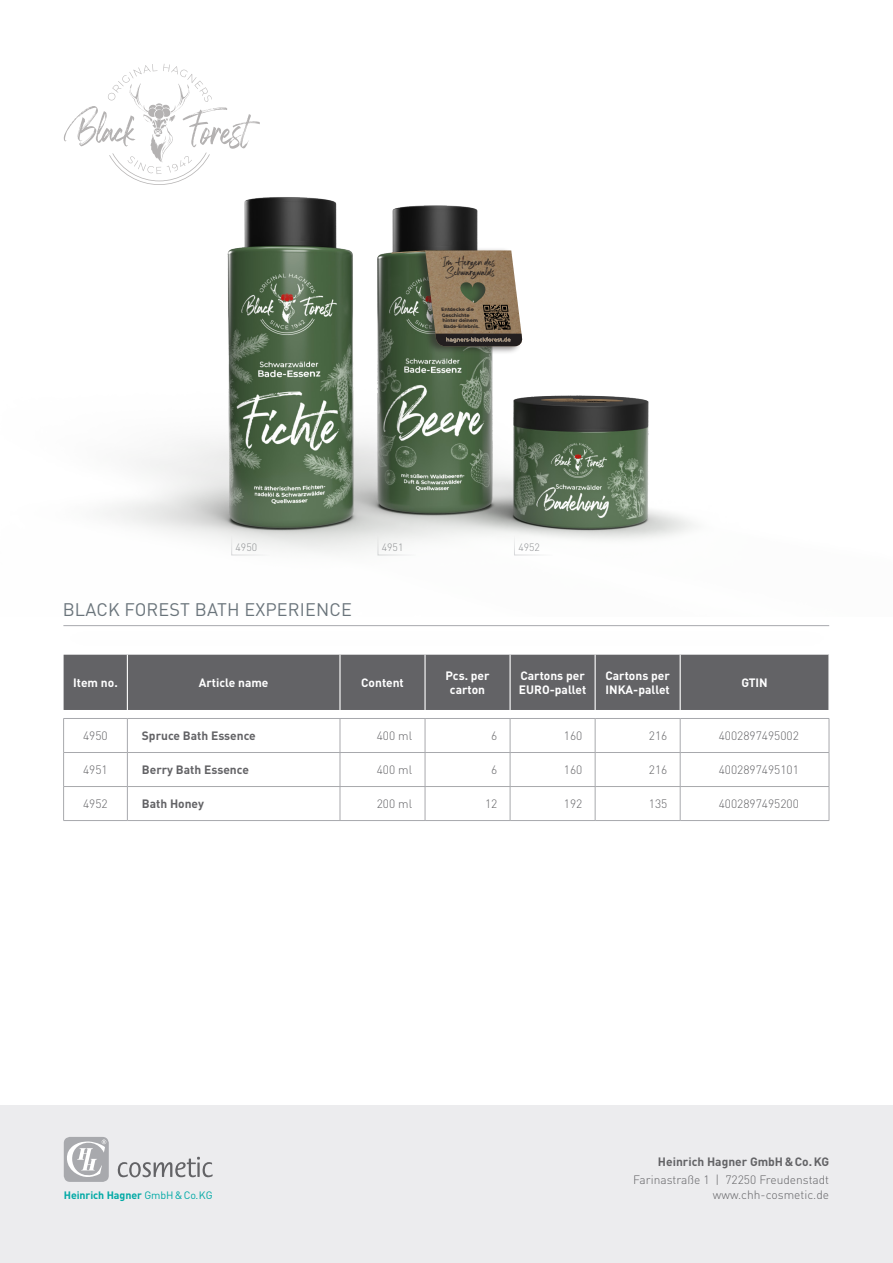
<style>
.page{position:relative;width:893px;height:1263px;background:#fff}
.page>*{position:absolute;margin:0;border:0;box-sizing:border-box;transform-origin:0 0}
.t1{font:18px "DIN Pro";letter-spacing:.01em;color:#6a747b}
.t2{font:300 12px "DIN Pro";color:#636366}
.t3{font:700 12px/14.4px "DIN Pro";color:#fff}
.t4{font:700 12px "DIN Pro";color:#636366}
.t5{font:700 10.65px "DIN Pro";letter-spacing:-.01em;color:#00a9a5}
.t6{font:300 10.5px "DIN Pro";color:#8e9093}
.t7{font:10.05px/10.5px "Rockville Solid";color:#231f20;scale:1.11 1}
.t8{font:700 4.65px/5.7px "Montserrat";color:#231f20}
.s1{font-weight:400}
</style>
<div class="page">
<div style="left:0;top:1106px;width:893px;height:157px;background:#ececee"></div>
<div style="left:64px;top:1137px;width:45px;height:45px;background:#a8a9ad;border-radius:6px"></div>
<svg style="left:67px;top:1139px;width:39px;height:38px"></svg>
<svg style="left:117px;top:1157px;width:96px;height:20px"></svg>
<hr style="left:63px;top:625px;width:766px;height:1px;background:#a8a9ad">
<div style="left:64px;top:655px;width:764px;height:55px;background:#636366"></div>
<svg style="left:64px;top:719px;width:765px;height:101px"></svg>
<hr style="left:127px;top:655px;width:1px;height:55px;background:#fff">
<hr style="left:339px;top:655px;width:2px;height:55px;background:#fff">
<hr style="left:424px;top:655px;width:2px;height:55px;background:#fff">
<hr style="left:509px;top:655px;width:2px;height:55px;background:#fff">
<hr style="left:595px;top:655px;width:1px;height:55px;background:#fff">
<hr style="left:680px;top:655px;width:1px;height:55px;background:#fff">
<hr style="left:63px;top:718px;width:64px;height:1px;background:#a8a9ad">
<hr style="left:127px;top:718px;width:213px;height:1px;background:#a8a9ad">
<hr style="left:340px;top:718px;width:85px;height:1px;background:#a8a9ad">
<hr style="left:425px;top:718px;width:85px;height:1px;background:#a8a9ad">
<hr style="left:510px;top:718px;width:85px;height:1px;background:#a8a9ad">
<hr style="left:595px;top:718px;width:85px;height:1px;background:#a8a9ad">
<hr style="left:680px;top:718px;width:149px;height:1px;background:#a8a9ad">
<hr style="left:63px;top:719px;width:1px;height:33px;background:#a8a9ad">
<hr style="left:127px;top:719px;width:1px;height:33px;background:#a8a9ad">
<hr style="left:340px;top:719px;width:1px;height:33px;background:#a8a9ad">
<hr style="left:425px;top:719px;width:1px;height:33px;background:#a8a9ad">
<hr style="left:510px;top:719px;width:1px;height:33px;background:#a8a9ad">
<hr style="left:595px;top:719px;width:1px;height:33px;background:#a8a9ad">
<hr style="left:680px;top:719px;width:1px;height:33px;background:#a8a9ad">
<hr style="left:829px;top:719px;width:1px;height:33px;background:#a8a9ad">
<hr style="left:63px;top:753px;width:1px;height:33px;background:#a8a9ad">
<hr style="left:63px;top:752px;width:64px;height:1px;background:#a8a9ad">
<hr style="left:127px;top:753px;width:1px;height:33px;background:#a8a9ad">
<hr style="left:127px;top:752px;width:213px;height:1px;background:#a8a9ad">
<hr style="left:340px;top:753px;width:1px;height:33px;background:#a8a9ad">
<hr style="left:340px;top:752px;width:85px;height:1px;background:#a8a9ad">
<hr style="left:425px;top:753px;width:1px;height:33px;background:#a8a9ad">
<hr style="left:425px;top:752px;width:85px;height:1px;background:#a8a9ad">
<hr style="left:510px;top:753px;width:1px;height:33px;background:#a8a9ad">
<hr style="left:510px;top:752px;width:85px;height:1px;background:#a8a9ad">
<hr style="left:595px;top:753px;width:1px;height:33px;background:#a8a9ad">
<hr style="left:595px;top:752px;width:85px;height:1px;background:#a8a9ad">
<hr style="left:680px;top:753px;width:1px;height:33px;background:#a8a9ad">
<hr style="left:680px;top:752px;width:149px;height:1px;background:#a8a9ad">
<hr style="left:829px;top:753px;width:1px;height:33px;background:#a8a9ad">
<hr style="left:63px;top:787px;width:1px;height:33px;background:#a8a9ad">
<hr style="left:63px;top:786px;width:64px;height:1px;background:#a8a9ad">
<hr style="left:127px;top:787px;width:1px;height:33px;background:#a8a9ad">
<hr style="left:127px;top:786px;width:213px;height:1px;background:#a8a9ad">
<hr style="left:340px;top:787px;width:1px;height:33px;background:#a8a9ad">
<hr style="left:340px;top:786px;width:85px;height:1px;background:#a8a9ad">
<hr style="left:425px;top:787px;width:1px;height:33px;background:#a8a9ad">
<hr style="left:425px;top:786px;width:85px;height:1px;background:#a8a9ad">
<hr style="left:510px;top:787px;width:1px;height:33px;background:#a8a9ad">
<hr style="left:510px;top:786px;width:85px;height:1px;background:#a8a9ad">
<hr style="left:595px;top:787px;width:1px;height:33px;background:#a8a9ad">
<hr style="left:595px;top:786px;width:85px;height:1px;background:#a8a9ad">
<hr style="left:680px;top:787px;width:1px;height:33px;background:#a8a9ad">
<hr style="left:680px;top:786px;width:149px;height:1px;background:#a8a9ad">
<hr style="left:829px;top:787px;width:1px;height:33px;background:#a8a9ad">
<hr style="left:63px;top:820px;width:64px;height:1px;background:#a8a9ad">
<hr style="left:127px;top:820px;width:213px;height:1px;background:#a8a9ad">
<hr style="left:340px;top:820px;width:85px;height:1px;background:#a8a9ad">
<hr style="left:425px;top:820px;width:85px;height:1px;background:#a8a9ad">
<hr style="left:510px;top:820px;width:85px;height:1px;background:#a8a9ad">
<hr style="left:595px;top:820px;width:85px;height:1px;background:#a8a9ad">
<hr style="left:680px;top:820px;width:149px;height:1px;background:#a8a9ad">
<svg style="left:109px;top:64px;width:99px;height:30px"></svg>
<img style="left:63px;top:94px;width:632px;height:462px">
<img style="left:391px;top:250px;width:23px;height:4px">
<div style="left:414px;top:247px;width:109px;height:108px;background:#231f20;opacity:.55"></div>
<img style="left:425px;top:250px;width:98px;height:96px">
<svg style="left:431px;top:305px;width:92px;height:41px;background:#72624f"></svg>
<img style="left:446px;top:337px;width:65px;height:4px">
<img style="left:541px;top:398px;width:82px;height:1px">
<svg style="left:541px;top:399px;width:82px;height:3px"></svg>
<p class="t7" style="left:443px;top:256px;width:51px">Im Herz en des<br>Schwarzwalds</p>
<p class="t8" style="left:442px;top:306px;width:40px">Entdecke die<br>Geschichte hinter deinem<br>Bade-Erlebnis.</p>
<p class="t6" style="left:236px;top:540px;width:23px">4950</p>
<p class="t6" style="left:382px;top:540px;width:23px">4951</p>
<p class="t6" style="left:518px;top:540px;width:23px">4952</p>
<h1 class="t1" style="left:63px;top:597px;width:291px">BLACK FOREST BATH EXPERIENCE</h1>
<p class="t3" style="left:73px;top:675px;width:46px">Item no.</p>
<p class="t3" style="left:199px;top:675px;width:71px">Article name</p>
<p class="t3" style="left:361px;top:675px;width:44px">Content</p>
<p class="t3" style="left:445px;top:668px;width:46px;text-align:center">Pcs. per carton</p>
<p class="t3" style="left:519px;top:668px;width:69px">Cartons per<br>EURO-pallet</p>
<p class="t3" style="left:605px;top:668px;width:66px">Cartons per<br>INKA-pallet</p>
<p class="t3" style="left:741px;top:675px;width:28px">GTIN</p>
<p class="t2" style="left:83px;top:727px;width:26px">4950</p>
<p class="t4" style="left:142px;top:727px;width:115px">Spruce Bath Essence</p>
<p class="t2" style="left:377px;top:727px;width:37px">400 ml</p>
<p class="t2" style="left:491px;top:727px;width:8px">6</p>
<p class="t2" style="left:564px;top:727px;width:20px">160</p>
<p class="t2" style="left:649px;top:727px;width:20px">216</p>
<p class="t2" style="left:719px;top:727px;width:82px">4002897495002</p>
<p class="t2" style="left:83px;top:762px;width:26px">4951</p>
<p class="t4" style="left:142px;top:762px;width:109px">Berry Bath Essence</p>
<p class="t2" style="left:377px;top:762px;width:37px">400 ml</p>
<p class="t2" style="left:491px;top:762px;width:8px">6</p>
<p class="t2" style="left:564px;top:762px;width:20px">160</p>
<p class="t2" style="left:649px;top:762px;width:20px">216</p>
<p class="t2" style="left:719px;top:762px;width:82px">4002897495101</p>
<p class="t2" style="left:83px;top:796px;width:26px">4952</p>
<p class="t4" style="left:142px;top:796px;width:64px">Bath Honey</p>
<p class="t2" style="left:377px;top:796px;width:37px">200 ml</p>
<p class="t2" style="left:485px;top:796px;width:14px">12</p>
<p class="t2" style="left:564px;top:796px;width:20px">192</p>
<p class="t2" style="left:649px;top:796px;width:20px">135</p>
<p class="t2" style="left:719px;top:796px;width:82px">4002897495200</p>
<p class="t5" style="left:64px;top:1188px;width:150px">Heinrich Hagner <span class="s1">GmbH&amp;Co. KG</span></p>
<p class="t4" style="left:658px;top:1153px;width:173px">Heinrich Hagner GmbH&amp;Co.KG</p>
<p class="t2" style="left:633px;top:1172px;width:198px">Farinastraße 1 | 72250 Freudenstadt</p>
<p class="t2" style="left:713px;top:1186px;width:118px">www.chh-cosmetic.de</p>
</div>
